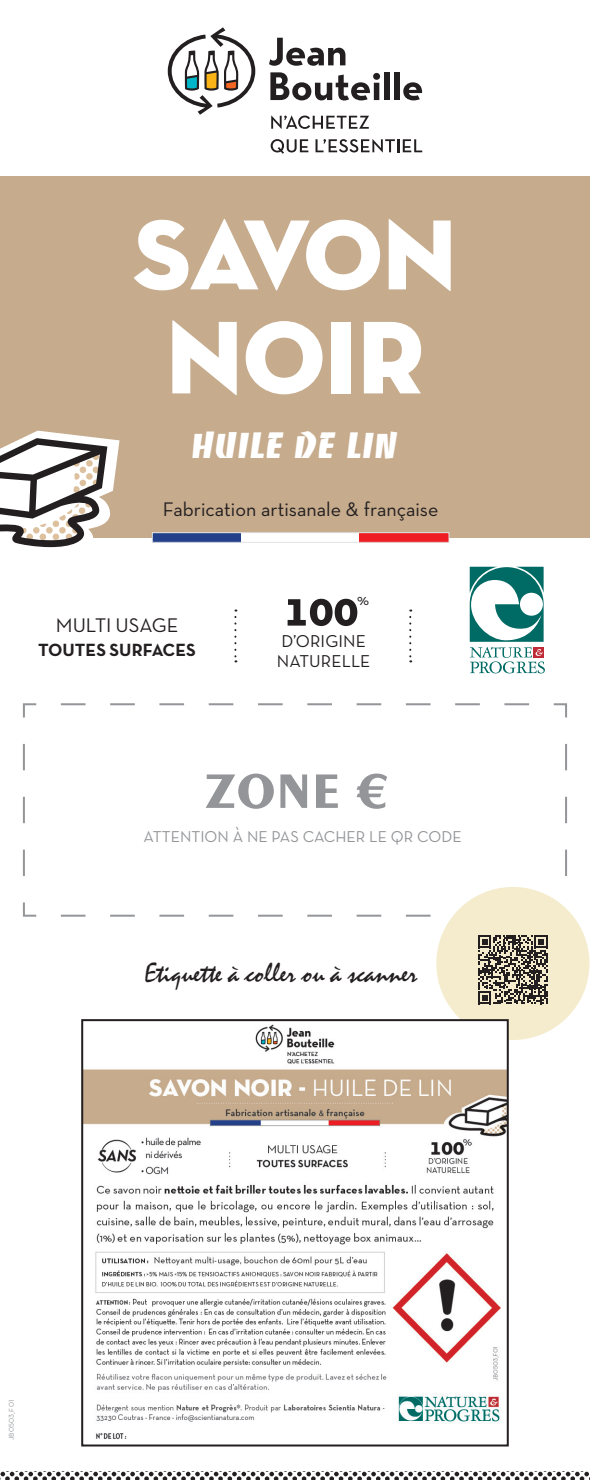
<style>
.page{position:relative;width:590px;height:1480px;background:#fff}
.page>*{position:absolute;margin:0;border:0;box-sizing:border-box;transform-origin:0 0}
.t1{font:105.2px "Neutraface Display Titling";color:#fff}
.t2{font:101.2px "Neutraface Display Titling";letter-spacing:-.04em;color:#fff}
.t3{font:700 51.6px "Peignot LT Std";color:#939598}
.t4{font:50.6px "Neutra Text TF Bold SC Alt";color:#231f20}
.t5{font:36px "Banco Std";color:#fff}
.t6{font:28px "Mistral Std";color:#231f20}
.t7{font:20px "Neutraface Text";color:#231f20}
.t8{font:20px "Neutra Text TF";color:#231f20}
.t9{font:18px "Neutra Text TF Bold SC Alt";color:#231f20}
.t10{font:17.4px "Neutra Text TF";letter-spacing:.005em;color:#231f20}
.t11{font:16px "Neutra Text Book Alt";color:#939598}
.t12{font:16px "Neutra Text TF";color:#231f20}
.t13{font:7px "Neutra Text Book Alt";letter-spacing:.03em;color:#939598}
</style>
<div class="page">
<svg style="left:23px;top:703px;width:544px;height:214px"></svg>
<div style="left:0;top:176px;width:590px;height:361px;background:#c6ab8d"></div>
<svg style="left:409px;top:617px;width:2px;height:45px"></svg>
<svg style="left:234px;top:617px;width:2px;height:45px"></svg>
<div style="left:152px;top:533px;width:89px;height:9px;background:#23418b"></div>
<div style="left:241px;top:533px;width:119px;height:9px;background:#fff"></div>
<div style="left:360px;top:533px;width:89px;height:9px;background:#ee1d23"></div>
<div style="left:152px;top:532px;width:297px;height:11px;border:1px solid #e1e2e4"></div>
<svg style="left:0;top:1471px;width:590px;height:9px"></svg>
<svg style="left:0;top:430px;width:123px;height:118px"></svg>
<svg style="left:469px;top:567px;width:76px;height:106px"></svg>
<svg style="left:61px;top:731px;width:529px;height:321px"></svg>
<img style="left:84px;top:1022px;width:421px;height:418px">
<div style="left:81px;top:1019px;width:427px;height:427px;border:2px solid #231f20"></div>
<svg style="left:269px;top:38px;width:76px;height:28px"></svg>
<div style="left:384px;top:72px;width:5px;height:28px;background:#231f20"></div>
<div style="left:394px;top:72px;width:5px;height:28px;background:#231f20"></div>
<svg style="left:270px;top:72px;width:110px;height:28px"></svg>
<svg style="left:403px;top:82px;width:19px;height:18px"></svg>
<svg style="left:168px;top:27px;width:87px;height:88px"></svg>
<svg style="left:271px;top:116px;width:98px;height:13px"></svg>
<svg style="left:270px;top:139px;width:38px;height:15px"></svg>
<svg style="left:315px;top:139px;width:107px;height:13px"></svg>
<p class="t2" style="left:133px;top:191px;width:325px">SAVON</p>
<p class="t1" style="left:166px;top:292px;width:259px">NOIR</p>
<p class="t5" style="left:192px;top:425px;width:207px">HUILE DE LIN</p>
<p class="t7" style="left:163px;top:496px;width:277px">Fabrication artisanale &amp; française</p>
<p class="t8" style="left:56px;top:613px;width:124px">MULTI USAGE</p>
<p class="t9" style="left:38px;top:639px;width:159px">TOUTES SURFACES</p>
<p class="t12" style="left:357px;top:590px;width:14px">%</p>
<p class="t4" style="left:284px;top:577px;width:76px">100</p>
<p class="t10" style="left:281px;top:631px;width:86px">D’ORIGINE</p>
<p class="t10" style="left:277px;top:650px;width:95px">NATURELLE</p>
<p class="t3" style="left:204px;top:761px;width:184px">ZONE €</p>
<p class="t11" style="left:144px;top:827px;width:319px">ATTENTION À NE PAS CACHER LE QR CODE</p>
<p class="t6" style="left:145px;top:956px;width:274px">Etiquette à coller ou à scanner</p>
<p class="t13" style="left:7px;top:1440px;width:42px;rotate:-90deg">JB0503_F01</p>
</div>
